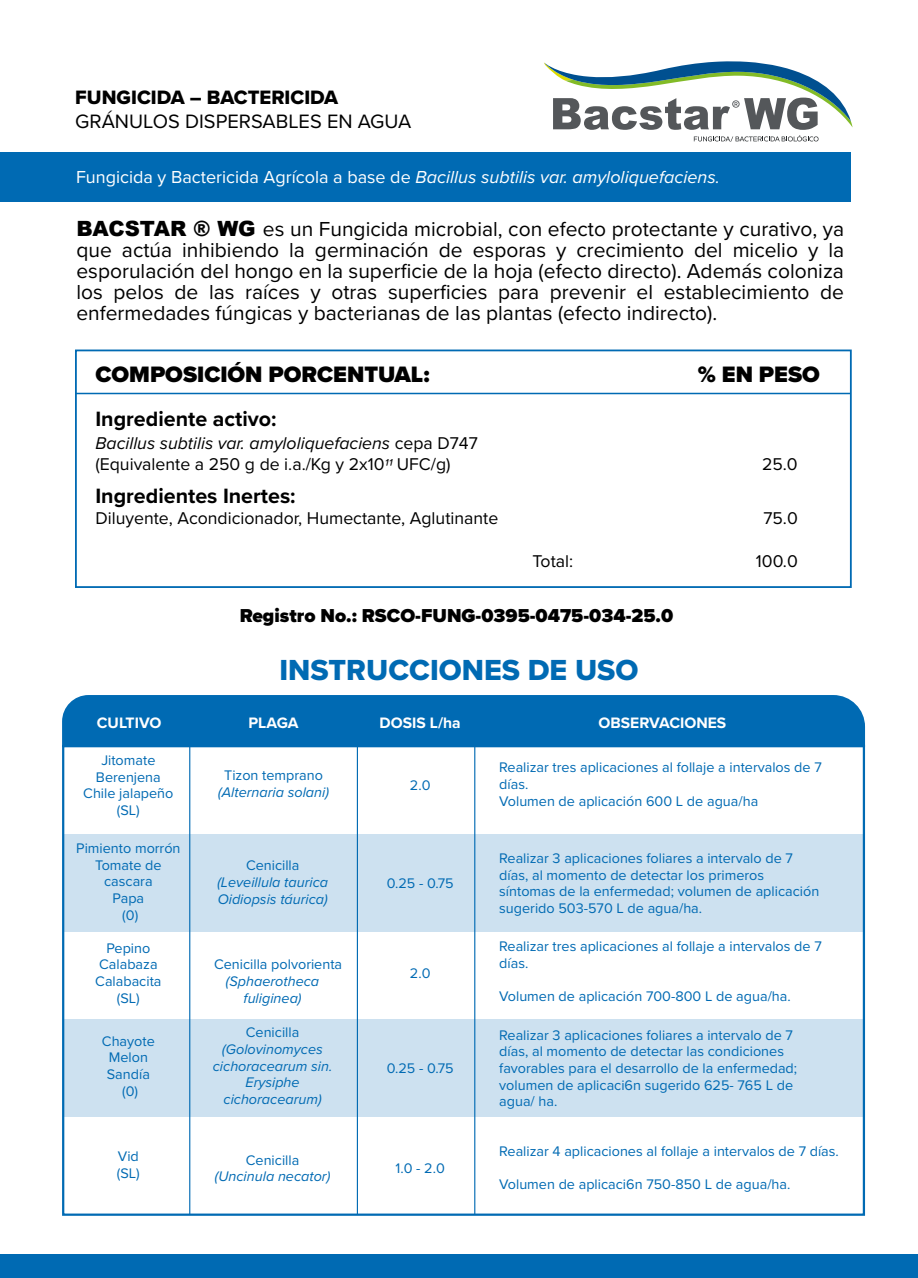
<style>
.page{position:relative;width:918px;height:1278px;background:#fff}
.page>*{position:absolute;margin:0;border:0;box-sizing:border-box;transform-origin:0 0}
.t1{font:30.15px "Proxima Nova Extrabld";color:#006ab3}
.t2{font:900 23.1px "Proxima Nova";color:#000}
.t3{font:700 21.45px "Proxima Nova";color:#000}
.t4{font:21px/21px "Proxima Nova";color:#000;text-align:justify}
.t5{font:20.1px "Proxima Nova";color:#000}
.t6{font:20.1px "Proxima Nova Extrabld";color:#000}
.t7{font:900 19.35px "Proxima Nova";color:#000}
.t8{font:italic 18px "Proxima Nova";color:#fff}
.t9{font:17.7px/21.1px "Proxima Nova";color:#000}
.t10{font:700 15.6px "Proxima Nova";color:#fff}
.t11{font:14.4px/16.6px "Proxima Nova";color:#006ab3}
.t12{font:italic 14.4px/16.6px "Proxima Nova";color:#006ab3;text-align:center}
.s1{font-style:normal}
.s2{font-family:"Arial";font-weight:900}
.s3{font-style:italic}
.s4{font-style:italic;font-size:16.35px}
</style>
<div class="page">
<div style="left:0;top:1253px;width:918px;height:24px;background:#006ab3"></div>
<div style="left:63px;top:833px;width:801px;height:98px;background:#cde1f0"></div>
<div style="left:0;top:152px;width:851px;height:50px;background:#006ab3"></div>
<div style="left:62px;top:695px;width:804px;height:53px;background:#006ab3"></div>
<div style="left:63px;top:1018px;width:801px;height:97px;background:#cde1f0"></div>
<div style="left:62px;top:744px;width:803px;height:471px;border:2px solid #006ab3"></div>
<div style="left:75px;top:349px;width:777px;height:239px;border:2px solid #006ab3"></div>
<hr style="left:76px;top:392px;width:775px;height:2px;background:#006ab3">
<hr style="left:474px;top:745px;width:1px;height:469px;background:#006ab3">
<hr style="left:189px;top:745px;width:1px;height:469px;background:#006ab3">
<hr style="left:357px;top:745px;width:1px;height:469px;background:#006ab3">
<svg style="left:544px;top:61px;width:309px;height:81px"></svg>
<h3 class="t6" style="left:75px;top:82px;width:264px">FUNGICIDA – BACTERICIDA</h3>
<h3 class="t5" style="left:75px;top:106px;width:337px">GRÁNULOS DISPERSABLES EN AGUA</h3>
<p class="t8" style="left:76px;top:163px;width:646px"><span class="s1">Fungicida y Bactericida Agrícola a base de</span> Bacillus subtilis var. amyloliquefaciens.</p>
<p class="t4" style="left:76px;top:217px;width:769px"><span class="s2">BACSTAR ® WG</span> es un Fungicida microbial, con efecto protectante y curativo, ya que actúa inhibiendo la germinación de esporas y crecimiento del micelio y la esporulación del hongo en la superficie de la hoja (efecto directo). Además coloniza los pelos de las raíces y otras superficies para prevenir el establecimiento de enfermedades fúngicas y bacterianas de las plantas (efecto indirecto).</p>
<h2 class="t2" style="left:95px;top:356px;width:336px">COMPOSICIÓN PORCENTUAL:</h2>
<h3 class="t3" style="left:95px;top:402px;width:183px">Ingrediente activo:</h3>
<p class="t9" style="left:95px;top:432px;width:384px"><span class="s3">Bacillus subtilis var. amyloliquefaciens</span> cepa D747 (Equivalente a 250 g de i.a./Kg y 2x10<span class="s4">11</span> UFC/g)</p>
<h3 class="t3" style="left:95px;top:480px;width:202px">Ingredientes Inertes:</h3>
<p class="t9" style="left:95px;top:507px;width:405px">Diluyente, Acondicionador, Humectante, Aglutinante</p>
<p class="t9" style="left:533px;top:550px;width:42px">Total:</p>
<h3 class="t7" style="left:240px;top:601px;width:435px">Registro No.: RSCO-FUNG-0395-0475-034-25.0</h3>
<h1 class="t1" style="left:279px;top:647px;width:361px">INSTRUCCIONES DE USO</h1>
<h2 class="t2" style="left:698px;top:356px;width:123px">% EN PESO</h2>
<p class="t9" style="left:762px;top:453px;width:37px">25.0</p>
<p class="t9" style="left:763px;top:507px;width:36px">75.0</p>
<p class="t9" style="left:756px;top:550px;width:43px">100.0</p>
<p class="t10" style="left:97px;top:710px;width:66px">CULTIVO</p>
<p class="t11" style="left:83px;top:751px;width:92px;text-align:center">Jitomate<br>Berenjena<br>Chile jalapeño (SL)</p>
<p class="t11" style="left:76px;top:839px;width:106px;text-align:center">Pimiento morrón<br>Tomate de cascara<br>Papa<br>(0)</p>
<p class="t11" style="left:95px;top:938px;width:68px;text-align:center">Pepino<br>Calabaza<br>Calabacita (SL)</p>
<p class="t11" style="left:102px;top:1031px;width:54px;text-align:center">Chayote<br>Melon<br>Sandía (0)</p>
<p class="t11" style="left:117px;top:1147px;width:24px">Vid (SL)</p>
<p class="t10" style="left:249px;top:710px;width:52px">PLAGA</p>
<p class="t10" style="left:380px;top:710px;width:83px">DOSIS L/ha</p>
<p class="t10" style="left:598px;top:710px;width:129px">OBSERVACIONES</p>
<p class="t11" style="left:224px;top:766px;width:100px">Tizon temprano</p>
<p class="t12" style="left:218px;top:783px;width:112px">(Alternaria solani)</p>
<p class="t11" style="left:246px;top:856px;width:55px">Cenicilla</p>
<p class="t12" style="left:217px;top:872px;width:112px;text-align:left">(Leveillula taurica<br>Oidiopsis táurica)</p>
<p class="t11" style="left:214px;top:955px;width:130px">Cenicilla polvorienta</p>
<p class="t12" style="left:226px;top:972px;width:95px">(Sphaerotheca fuliginea)</p>
<p class="t11" style="left:246px;top:1023px;width:55px">Cenicilla</p>
<p class="t12" style="left:213px;top:1040px;width:121px">(Golovinomyces cichoracearum sin.<br>Erysiphe cichoracearum)</p>
<p class="t11" style="left:246px;top:1150px;width:55px">Cenicilla</p>
<p class="t12" style="left:215px;top:1167px;width:117px">(Uncinula necator)</p>
<p class="t11" style="left:410px;top:776px;width:22px">2.0</p>
<p class="t11" style="left:387px;top:874px;width:69px">0.25 - 0.75</p>
<p class="t11" style="left:410px;top:963px;width:22px">2.0</p>
<p class="t11" style="left:387px;top:1058px;width:69px">0.25 - 0.75</p>
<p class="t11" style="left:396px;top:1158px;width:51px">1.0 - 2.0</p>
<p class="t11" style="left:499px;top:758px;width:324px">Realizar tres aplicaciones al follaje a intervalos de 7 días.<br>Volumen de aplicación 600 L de agua/ha</p>
<p class="t11" style="left:499px;top:849px;width:322px">Realizar 3 aplicaciones foliares a intervalo de 7 días, al momento de detectar los primeros síntomas de la enfermedad; volumen de aplicación sugerido 503-570 L de agua/ha.</p>
<p class="t11" style="left:499px;top:937px;width:324px">Realizar tres aplicaciones al follaje a intervalos de 7 días.</p>
<p class="t11" style="left:499px;top:987px;width:293px">Volumen de aplicación 700-800 L de agua/ha.</p>
<p class="t11" style="left:499px;top:1025px;width:299px">Realizar 3 aplicaciones foliares a intervalo de 7 días, al momento de detectar las condiciones favorables para el desarrollo de la enfermedad; volumen de aplicaci6n sugerido 625- 765 L de agua/ ha.</p>
<p class="t11" style="left:499px;top:1141px;width:341px">Realizar 4 aplicaciones al follaje a intervalos de 7 días.</p>
<p class="t11" style="left:499px;top:1174px;width:293px">Volumen de aplicaci6n 750-850 L de agua/ha.</p>
</div>
